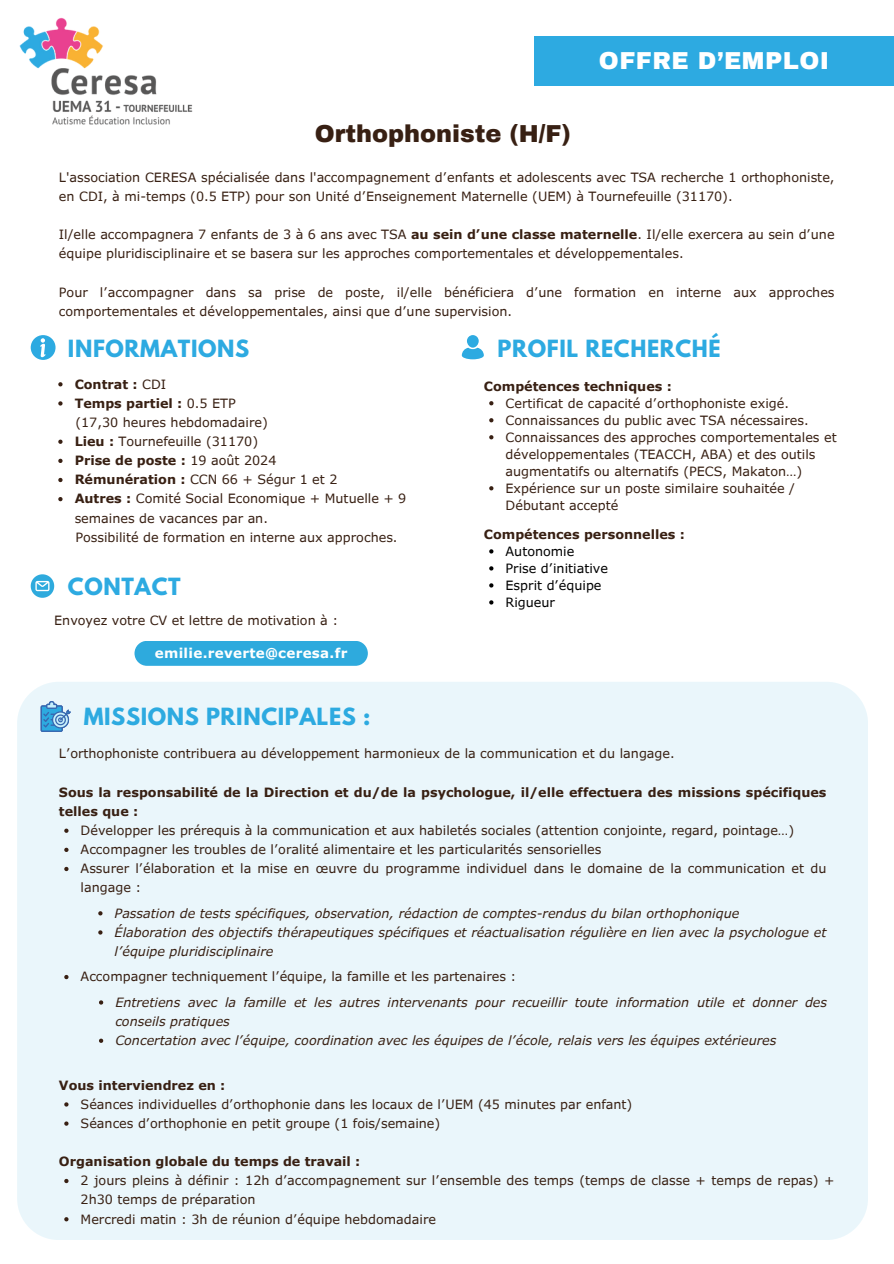
<style>
.page{position:relative;width:894px;height:1264px;background:#fff}
.page>*{position:absolute;margin:0;border:0;box-sizing:border-box;transform-origin:0 0}
.t1{font:900 24px "Archivo";color:#382013}
.t2{font:900 24px "Archivo";letter-spacing:.02em;color:#fff}
.t3{font:700 21px "League Spartan";letter-spacing:.03em;color:#2daae1}
.t4{font:700 13.5px "Verdana Pro";letter-spacing:.02em;color:#fff}
.t5{font:12.75px/19px "Verdana Pro";color:#382013}
.t6{font:italic 12.75px/19px "Verdana Pro";color:#382013}
.t7{font:700 12.75px/19px "Verdana Pro";color:#382013}
.t8{font:12.75px "Verdana Pro";color:#000}
.s1{font-weight:700}
.s2{font-weight:400}
</style>
<div class="page">
<img style="left:19px;top:17px;width:174px;height:108px">
<div style="left:534px;top:36px;width:359px;height:50px;background:#2daae1"></div>
<svg style="left:31px;top:574px;width:23px;height:24px"></svg>
<div style="left:134px;top:641px;width:234px;height:25px;background:#2eaadd;border-radius:12px"></div>
<svg style="left:31px;top:335px;width:24px;height:25px"></svg>
<div style="left:17px;top:682px;width:850px;height:557px;background:#eaf6fb"></div>
<div style="left:467px;top:335px;width:11px;height:12px;background:#2daae1;border-radius:50%"></div>
<svg style="left:461px;top:348px;width:22px;height:11px"></svg>
<svg style="left:489px;top:401px;width:4px;height:4px"></svg>
<svg style="left:489px;top:418px;width:4px;height:4px"></svg>
<svg style="left:489px;top:435px;width:4px;height:4px"></svg>
<svg style="left:489px;top:486px;width:4px;height:4px"></svg>
<svg style="left:489px;top:549px;width:4px;height:4px"></svg>
<svg style="left:489px;top:566px;width:4px;height:4px"></svg>
<svg style="left:489px;top:583px;width:4px;height:4px"></svg>
<svg style="left:489px;top:600px;width:4px;height:4px"></svg>
<svg style="left:58px;top:382px;width:5px;height:4px"></svg>
<svg style="left:58px;top:401px;width:5px;height:4px"></svg>
<svg style="left:58px;top:439px;width:5px;height:5px"></svg>
<svg style="left:58px;top:459px;width:5px;height:4px"></svg>
<svg style="left:58px;top:478px;width:5px;height:4px"></svg>
<svg style="left:58px;top:497px;width:5px;height:4px"></svg>
<svg style="left:64px;top:828px;width:4px;height:4px"></svg>
<svg style="left:64px;top:847px;width:4px;height:5px"></svg>
<svg style="left:64px;top:866px;width:4px;height:5px"></svg>
<svg style="left:98px;top:911px;width:4px;height:4px"></svg>
<svg style="left:98px;top:930px;width:4px;height:4px"></svg>
<svg style="left:64px;top:974px;width:4px;height:5px"></svg>
<svg style="left:99px;top:1000px;width:4px;height:4px"></svg>
<svg style="left:99px;top:1038px;width:4px;height:4px"></svg>
<svg style="left:64px;top:1102px;width:4px;height:4px"></svg>
<svg style="left:64px;top:1121px;width:4px;height:4px"></svg>
<svg style="left:64px;top:1178px;width:4px;height:5px"></svg>
<svg style="left:64px;top:1217px;width:4px;height:4px"></svg>
<h1 class="t2" style="left:598px;top:48px;width:232px">OFFRE D’EMPLOI</h1>
<h3 class="t1" style="left:314px;top:121px;width:257px">Orthophoniste (H/F)</h3>
<p class="t5" style="left:59px;top:167px;width:776px">L'association CERESA spécialisée dans l'accompagnement d’enfants et adolescents avec TSA recherche 1 orthophoniste, en CDI, à mi-temps (0.5 ETP) pour son Unité d’Enseignement Maternelle (UEM) à Tournefeuille (31170).</p>
<h4 class="t5" style="left:59px;top:224px;width:777px">Il/elle accompagnera 7 enfants de 3 à 6 ans avec TSA <span class="s1">au sein d’une classe maternelle</span>. Il/elle exercera au sein d’une équipe pluridisciplinaire et se basera sur les approches comportementales et développementales.</h4>
<p class="t5" style="left:59px;top:282px;width:776px">Pour l’accompagner dans sa prise de poste, il/elle bénéficiera d’une formation en interne aux approches comportementales et développementales, ainsi que d’une supervision.</p>
<h3 class="t3" style="left:68px;top:338px;width:183px">INFORMATIONS</h3>
<h4 class="t7" style="left:75px;top:374px;width:93px">Contrat : <span class="s2">CDI</span></h4>
<p class="t7" style="left:75px;top:393px;width:162px">Temps partiel : <span class="s2">0.5 ETP</span></p>
<p class="t5" style="left:75px;top:412px;width:194px">(17,30 heures hebdomadaire)</p>
<p class="t5" style="left:75px;top:431px;width:185px"><span class="s1">Lieu :</span> Tournefeuille (31170)</p>
<p class="t7" style="left:75px;top:450px;width:203px">Prise de poste : <span class="s2">19 août 2024</span></p>
<h4 class="t5" style="left:75px;top:469px;width:264px"><span class="s1">Rémunération :</span> CCN 66 + Ségur 1 et 2</h4>
<p class="t5" style="left:75px;top:489px;width:333px"><span class="s1">Autres :</span> Comité Social Economique + Mutuelle + 9 semaines de vacances par an.</p>
<p class="t5" style="left:75px;top:527px;width:323px">Possibilité de formation en interne aux approches.</p>
<p class="t3" style="left:497px;top:338px;width:224px">PROFIL RECHERCHÉ</p>
<h3 class="t7" style="left:483px;top:376px;width:189px">Compétences techniques :</h3>
<p class="t5" style="left:505px;top:393px;width:285px">Certificat de capacité d’orthophoniste exigé.</p>
<p class="t5" style="left:505px;top:410px;width:304px">Connaissances du public avec TSA nécessaires.</p>
<p class="t5" style="left:505px;top:428px;width:332px;line-height:17px">Connaissances des approches comportementales et développementales (TEACCH, ABA) et des outils augmentatifs ou alternatifs (PECS, Makaton…)</p>
<p class="t5" style="left:505px;top:479px;width:291px;line-height:17px">Expérience sur un poste similaire souhaitée /<br>Débutant accepté</p>
<p class="t7" style="left:483px;top:524px;width:202px">Compétences personnelles :</p>
<p class="t8" style="left:505px;top:543px;width:70px">Autonomie</p>
<p class="t8" style="left:505px;top:560px;width:104px">Prise d’initiative</p>
<p class="t8" style="left:505px;top:577px;width:97px">Esprit d’équipe</p>
<p class="t8" style="left:505px;top:594px;width:51px">Rigueur</p>
<h2 class="t3" style="left:68px;top:576px;width:114px">CONTACT</h2>
<p class="t5" style="left:54px;top:611px;width:285px">Envoyez votre CV et lettre de motivation à :</p>
<p class="t4" style="left:155px;top:644px;width:194px">emilie.reverte@ceresa.fr</p>
<p class="t3" style="left:84px;top:706px;width:288px">MISSIONS PRINCIPALES :</p>
<p class="t5" style="left:59px;top:743px;width:617px">L’orthophoniste contribuera au développement harmonieux de la communication et du langage.</p>
<p class="t7" style="left:59px;top:782px;width:768px">Sous la responsabilité de la Direction et du/de la psychologue, il/elle effectuera des missions spécifiques telles que :</p>
<p class="t5" style="left:81px;top:820px;width:714px">Développer les prérequis à la communication et aux habiletés sociales (attention conjointe, regard, pointage…)</p>
<h3 class="t5" style="left:81px;top:839px;width:522px">Accompagner les troubles de l’oralité alimentaire et les particularités sensorielles</h3>
<p class="t5" style="left:81px;top:858px;width:747px">Assurer l’élaboration et la mise en œuvre du programme individuel dans le domaine de la communication et du langage :</p>
<h4 class="t6" style="left:115px;top:903px;width:626px">Passation de tests spécifiques, observation, rédaction de comptes-rendus du bilan orthophonique</h4>
<p class="t6" style="left:115px;top:922px;width:713px">Élaboration des objectifs thérapeutiques spécifiques et réactualisation régulière en lien avec la psychologue et l’équipe pluridisciplinaire</p>
<p class="t5" style="left:81px;top:966px;width:437px">Accompagner techniquement l’équipe, la famille et les partenaires :</p>
<p class="t6" style="left:115px;top:992px;width:713px">Entretiens avec la famille et les autres intervenants pour recueillir toute information utile et donner des conseils pratiques</p>
<p class="t6" style="left:115px;top:1030px;width:662px">Concertation avec l’équipe, coordination avec les équipes de l’école, relais vers les équipes extérieures</p>
<p class="t7" style="left:59px;top:1074px;width:168px">Vous interviendrez en :</p>
<p class="t5" style="left:81px;top:1094px;width:553px">Séances individuelles d’orthophonie dans les locaux de l’UEM (45 minutes par enfant)</p>
<p class="t5" style="left:81px;top:1113px;width:361px">Séances d’orthophonie en petit groupe (1 fois/semaine)</p>
<p class="t7" style="left:59px;top:1151px;width:303px">Organisation globale du temps de travail :</p>
<h4 class="t5" style="left:81px;top:1170px;width:755px">2 jours pleins à définir : 12h d’accompagnement sur l’ensemble des temps (temps de classe + temps de repas) +<br>2h30 temps de préparation</h4>
<p class="t5" style="left:81px;top:1208px;width:357px">Mercredi matin : 3h de réunion d’équipe hebdomadaire</p>
</div>
